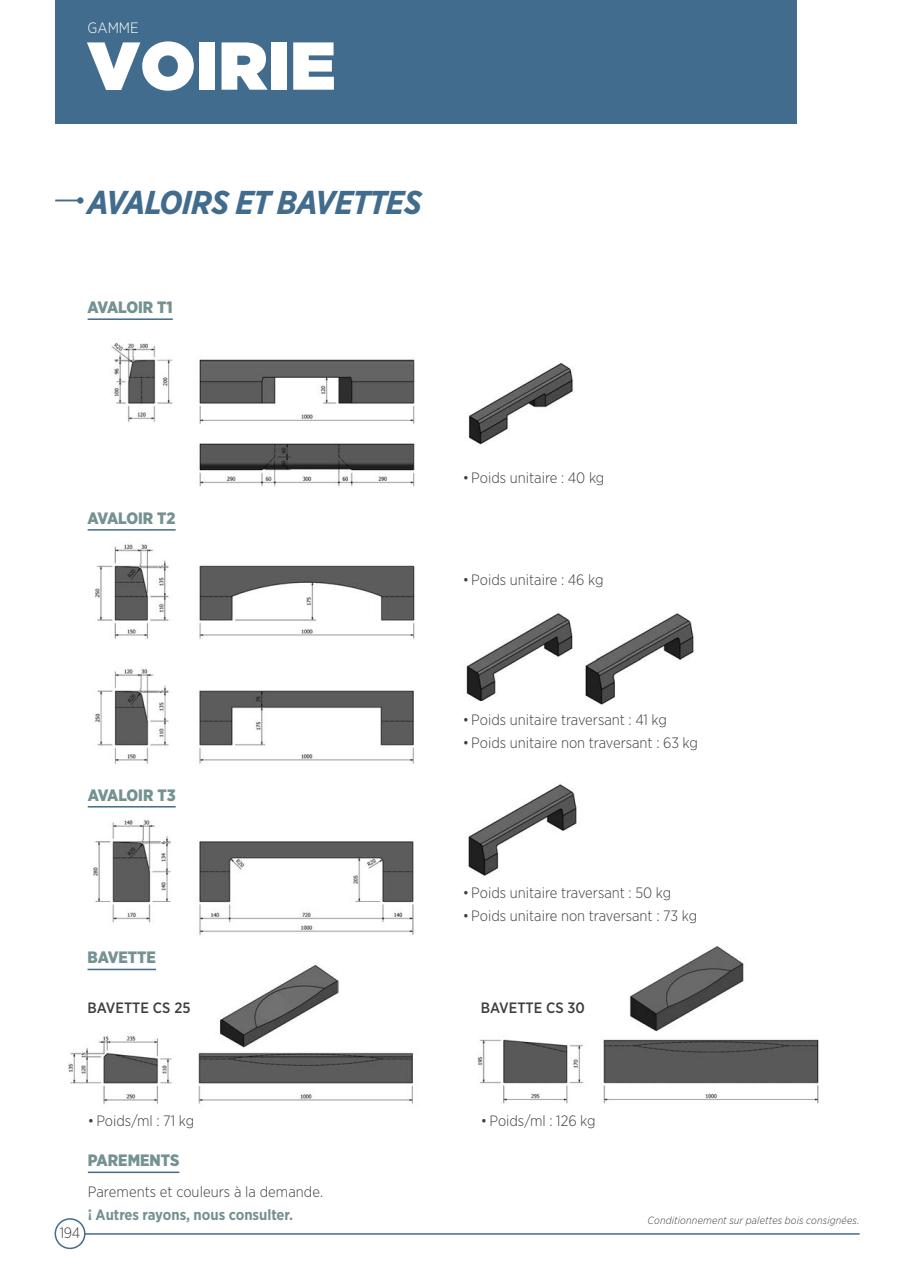
<style>
.page{position:relative;width:915px;height:1276px;background:#fff}
.page>*{position:absolute;margin:0;border:0;box-sizing:border-box;transform-origin:0 0}
.t1{font:67.5px "Gotham Ultra";letter-spacing:.015em;color:#fff}
.t2{font:italic 700 33px "Gotham Narrow";letter-spacing:-.02em;color:#416c8d}
.t3{font:900 16.5px "Gotham Narrow";color:#749291}
.t4{font:300 15px "Gotham Narrow";color:#3e3e3f}
.t5{font:700 15px "Gotham Narrow";color:#749291}
.t6{font:500 15px "Gotham Narrow";color:#3e3e3f}
.t7{font:300 15px "Gotham Narrow";color:#fff}
.t8{font:italic 300 10.5px "Gotham Narrow";letter-spacing:.015em;color:#3e3e3f}
</style>
<div class="page">
<div style="left:55px;top:0;width:741px;height:123px;background:#416c8d"></div>
<hr style="left:85px;top:1233px;width:774px;height:1px;background:#416c8d">
<div style="left:55px;top:1218px;width:30px;height:31px;border:2px solid #416c8d;border-radius:50%"></div>
<svg style="left:55px;top:197px;width:28px;height:6px"></svg>
<hr style="left:88px;top:318px;width:85px;height:2px;background:#416c8d">
<img style="left:111px;top:342px;width:304px;height:145px">
<hr style="left:88px;top:529px;width:87px;height:1px;background:#416c8d">
<hr style="left:88px;top:806px;width:88px;height:1px;background:#416c8d">
<hr style="left:87px;top:968px;width:69px;height:2px;background:#416c8d">
<img style="left:68px;top:1033px;width:345px;height:71px">
<hr style="left:88px;top:1171px;width:91px;height:2px;background:#416c8d">
<img style="left:95px;top:544px;width:320px;height:95px">
<img style="left:94px;top:668px;width:320px;height:96px">
<img style="left:93px;top:818px;width:321px;height:117px">
<img style="left:468px;top:784px;width:109px;height:92px">
<img style="left:466px;top:611px;width:107px;height:90px">
<img style="left:468px;top:362px;width:106px;height:83px">
<img style="left:585px;top:613px;width:109px;height:91px">
<img style="left:216px;top:965px;width:122px;height:85px">
<img style="left:477px;top:1031px;width:342px;height:73px">
<img style="left:629px;top:946px;width:116px;height:85px">
<p class="t7" style="left:88px;top:19px;width:53px">GAMME</p>
<h1 class="t1" style="left:88px;top:27px;width:249px">VOIRIE</h1>
<h2 class="t2" style="left:87px;top:181px;width:336px">AVALOIRS ET BAVETTES</h2>
<p class="t3" style="left:88px;top:296px;width:87px">AVALOIR T1</p>
<p class="t3" style="left:88px;top:507px;width:89px">AVALOIR T2</p>
<p class="t3" style="left:88px;top:784px;width:89px">AVALOIR T3</p>
<p class="t3" style="left:87px;top:946px;width:70px">BAVETTE</p>
<p class="t4" style="left:462px;top:469px;width:143px">• Poids unitaire : 40 kg</p>
<p class="t4" style="left:462px;top:571px;width:142px">• Poids unitaire : 46 kg</p>
<p class="t4" style="left:462px;top:711px;width:206px">• Poids unitaire traversant : 41 kg</p>
<p class="t4" style="left:462px;top:733px;width:237px">• Poids unitaire non traversant : 63 kg</p>
<p class="t4" style="left:462px;top:884px;width:210px">• Poids unitaire traversant : 50 kg</p>
<p class="t4" style="left:462px;top:906px;width:236px">• Poids unitaire non traversant : 73 kg</p>
<p class="t6" style="left:88px;top:998px;width:104px">BAVETTE CS 25</p>
<p class="t6" style="left:480px;top:998px;width:106px">BAVETTE CS 30</p>
<p class="t4" style="left:88px;top:1111px;width:108px">• Poids/ml : 71 kg</p>
<p class="t4" style="left:480px;top:1111px;width:116px">• Poids/ml : 126 kg</p>
<p class="t4" style="left:60px;top:1224px;width:22px">194</p>
<p class="t3" style="left:88px;top:1149px;width:93px">PAREMENTS</p>
<p class="t4" style="left:88px;top:1182px;width:237px">Parements et couleurs à la demande.</p>
<p class="t5" style="left:88px;top:1204px;width:207px">¡ Autres rayons, nous consulter.</p>
<p class="t8" style="left:647px;top:1214px;width:213px">Conditionnement sur palettes bois consignées.</p>
</div>
